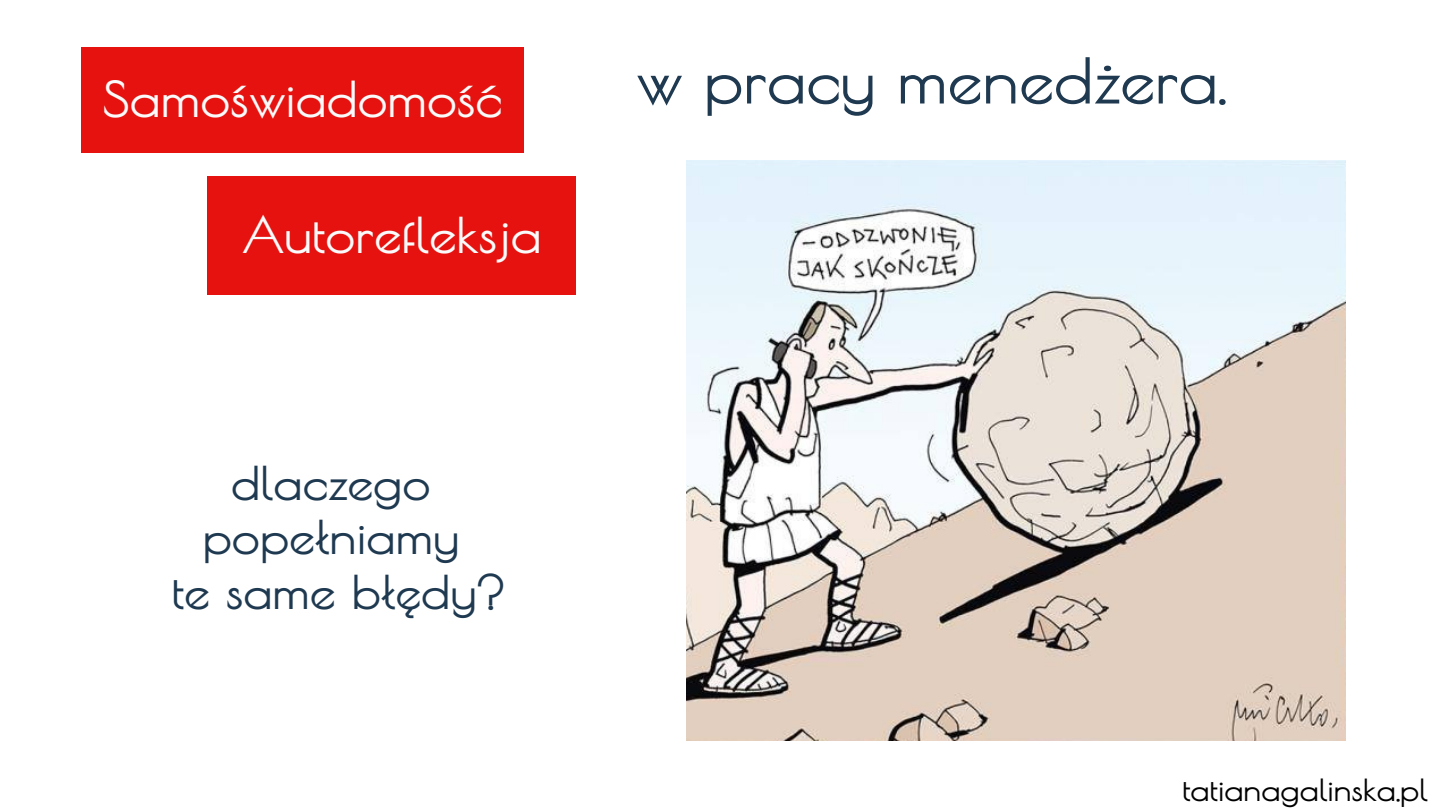
<style>
.page{position:relative;width:1440px;height:810px;background:#fff}
.page>*{position:absolute;margin:0;border:0;box-sizing:border-box;transform-origin:0 0}
.t1{font:700 61.7px "Poiret One";color:#1e3950}
.t2{font:700 48.5px "Poiret One";color:#fafafa}
.t3{font:700 45.7px "Poiret One";color:#1e3950}
.t4{font:700 30px "Poiret One";color:#000}
</style>
<div class="page">
<div style="left:81px;top:47px;width:442px;height:106px;background:#e5120f"></div>
<div style="left:208px;top:176px;width:368px;height:118px;background:#e5120f"></div>
<img style="left:687px;top:160px;width:658px;height:581px">
<p class="t2" style="left:102px;top:70px;width:401px">Samoświadomość</p>
<p class="t2" style="left:242px;top:206px;width:302px">Autorefleksja</p>
<p class="t3" style="left:231px;top:456px;width:201px">dlaczego</p>
<p class="t3" style="left:203px;top:510px;width:258px">popełniamy</p>
<p class="t3" style="left:172px;top:565px;width:336px">te same błędy?</p>
<p class="t1" style="left:636px;top:44px;width:592px">w pracy menedżera.</p>
<p class="t4" style="left:1182px;top:773px;width:247px">tatianagalinska.pl</p>
</div>
